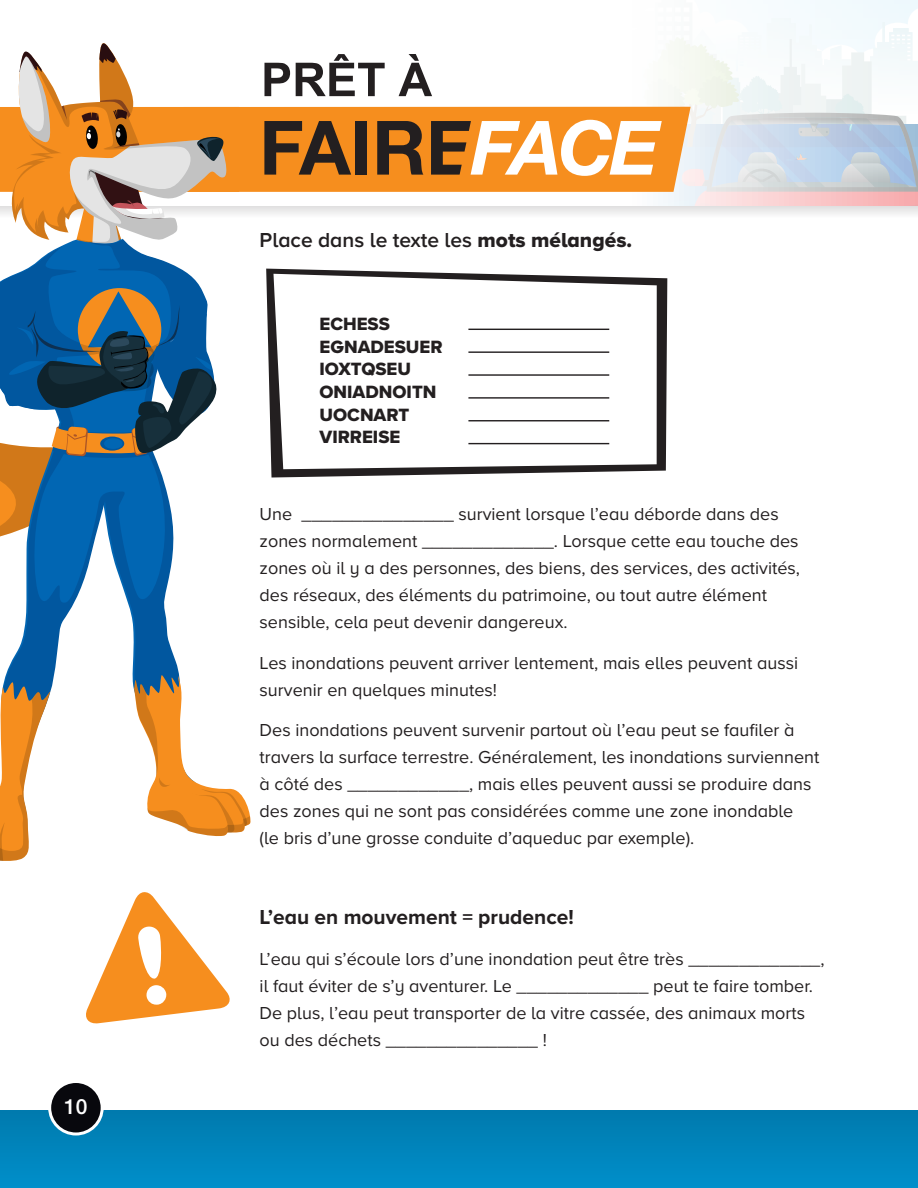
<style>
.page{position:relative;width:918px;height:1188px;background:#fff}
.page>*{position:absolute;margin:0;border:0;box-sizing:border-box;transform-origin:0 0}
.t1{font:600 21px "Proxima Nova A";color:#231f20}
.t2{font:700 21px "Proxima Nova A";color:#231f20}
.t3{font:500 21px "Helvetica Neue";color:#fff}
.t4{font:18.45px/22.6px "Proxima Nova A Extrabld";color:#231f20}
.t5{font:18px/27px "Proxima Nova A";color:#231f20}
.s1{font-family:"Proxima Nova A Extrabld";font-weight:400}
</style>
<div class="page">
<div style="left:0;top:1110px;width:918px;height:78px;background:linear-gradient(to right,#0185bd,#0084bb)"></div>
<div style="left:50px;top:1082px;width:52px;height:52px;background:#08080d;border-radius:50%"></div>
<div style="left:48px;top:1080px;width:56px;height:56px;border:3px solid #fff;border-radius:50%"></div>
<svg style="left:266px;top:269px;width:401px;height:209px"></svg>
<hr style="left:468px;top:351px;width:141px;height:2px;background:#231f20">
<hr style="left:468px;top:374px;width:141px;height:2px;background:#231f20">
<hr style="left:468px;top:397px;width:141px;height:2px;background:#231f20">
<hr style="left:468px;top:420px;width:141px;height:1px;background:#231f20">
<hr style="left:468px;top:443px;width:141px;height:1px;background:#231f20">
<hr style="left:468px;top:329px;width:141px;height:1px;background:#231f20">
<div style="left:0;top:107px;width:239px;height:85px;background:#f68e1e"></div>
<svg style="left:0;top:245px;width:201px;height:448px"></svg>
<svg style="left:0;top:288px;width:217px;height:271px"></svg>
<svg style="left:8px;top:0;width:910px;height:245px"></svg>
<svg style="left:0;top:681px;width:50px;height:180px"></svg>
<svg style="left:134px;top:675px;width:116px;height:162px"></svg>
<svg style="left:86px;top:892px;width:144px;height:132px"></svg>
<p class="t3" style="left:64px;top:1094px;width:25px">10</p>
<p class="t1" style="left:260px;top:224px;width:374px">Place dans le texte les <span class="s1">mots mélangés.</span></p>
<p class="t4" style="left:320px;top:312px;width:125px">ECHESS<br>EGNADESUER<br>IOXTQSEU<br>ONIADNOITN<br>UOCNART<br>VIRREISE</p>
<p class="t5" style="left:260px;top:500px;width:542px">Une _______________ survient lorsque l’eau déborde dans des zones normalement _____________. Lorsque cette eau touche des zones où il y a des personnes, des biens, des services, des activités, des réseaux, des éléments du patrimoine, ou tout autre élément sensible, cela peut devenir dangereux.</p>
<p class="t5" style="left:260px;top:649px;width:540px">Les inondations peuvent arriver lentement, mais elles peuvent aussi survenir en quelques minutes!</p>
<p class="t5" style="left:260px;top:716px;width:561px">Des inondations peuvent survenir partout où l’eau peut se faufiler à travers la surface terrestre. Généralement, les inondations surviennent à côté des ____________, mais elles peuvent aussi se produire dans des zones qui ne sont pas considérées comme une zone inondable<br>(le bris d’une grosse conduite d’aqueduc par exemple).</p>
<p class="t2" style="left:260px;top:902px;width:316px">L’eau en mouvement = prudence!</p>
<p class="t5" style="left:260px;top:944px;width:566px">L’eau qui s’écoule lors d’une inondation peut être très _____________, il faut éviter de s’y aventurer. Le _____________ peut te faire tomber.<br>De plus, l’eau peut transporter de la vitre cassée, des animaux morts ou des déchets _______________ !</p>
</div>
